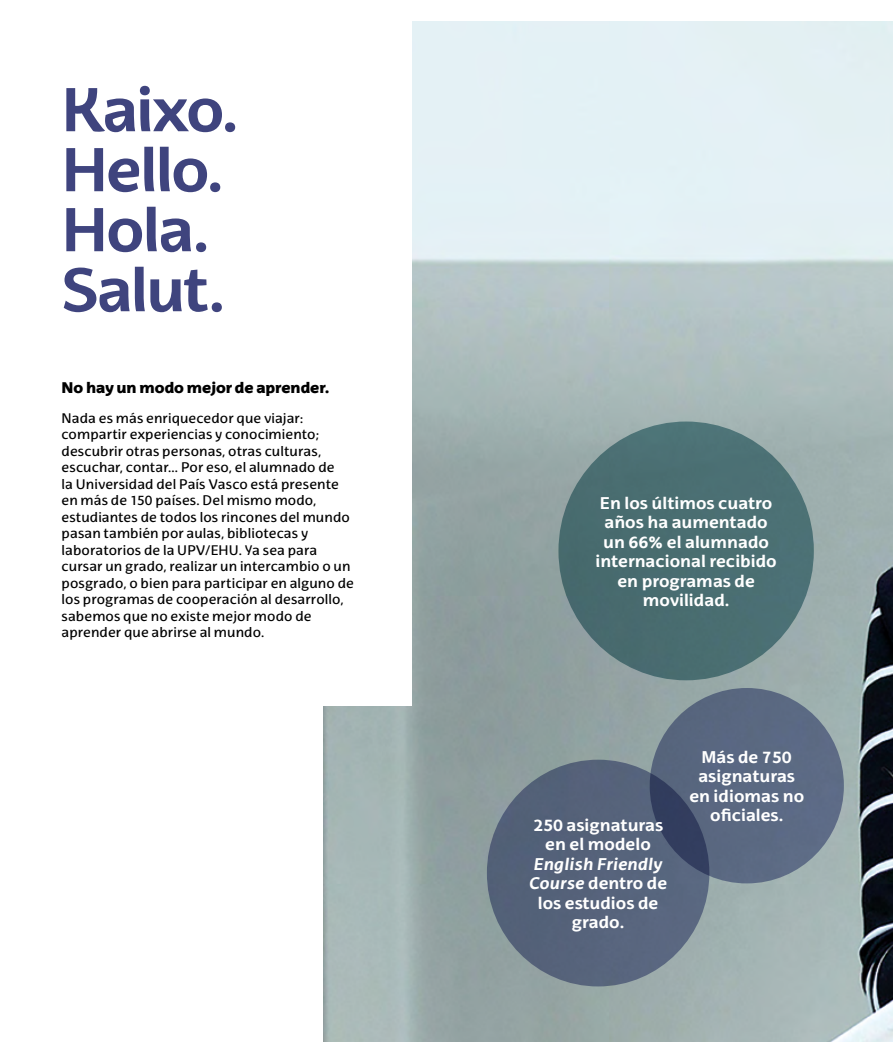
<style>
.page{position:relative;width:893px;height:1063px;background:#fff}
.page>*{position:absolute;margin:0;border:0;box-sizing:border-box;transform-origin:0 0}
.t1{font:700 60px/60px "EHU Sans";letter-spacing:-.035em;color:#3f447e}
.t2{font:700 16.5px/19.5px "EHU Sans";color:#fff;text-align:center}
.t3{font:900 15px "EHU Sans";letter-spacing:-.005em;color:#000}
.t4{font:13.5px/16.5px "EHU Sans";letter-spacing:.01em;color:#000}
.s1{font-style:italic}
</style>
<div class="page">
<img style="left:323px;top:21px;width:570px;height:1020px">
<div style="left:0;top:0;width:411px;height:706px;background:#fff"></div>
<div style="left:650px;top:688px;width:194px;height:195px;background:#5a6982;border-radius:50%"></div>
<svg style="left:487px;top:760px;width:222px;height:226px;background:#526078"></svg>
<div style="left:558px;top:422px;width:256px;height:258px;background:#4a6e71;border-radius:50%"></div>
<h1 class="t1" style="left:62px;top:78px;width:178px">Kaixo.<br>Hello.<br>Hola.<br>Salut.</h1>
<p class="t3" style="left:62px;top:378px;width:269px">No hay un modo mejor de aprender.</p>
<p class="t4" style="left:62px;top:409px;width:294px">Nada es más enriquecedor que viajar: compartir experiencias y conocimiento; descubrir otras personas, otras culturas, escuchar, contar... Por eso, el alumnado de<br>la Universidad del País Vasco está presente en más de 150 países. Del mismo modo, estudiantes de todos los rincones del mundo pasan también por aulas, bibliotecas y laboratorios de la UPV/EHU. Ya sea para cursar un grado, realizar un intercambio o un posgrado, o bien para participar en alguno de los programas de cooperación al desarrollo, sabemos que no existe mejor modo de aprender que abrirse al mundo.</p>
<p class="t2" style="left:595px;top:493px;width:183px">En los últimos cuatro años ha aumentado un 66% el alumnado internacional recibido en programas de movilidad.</p>
<p class="t2" style="left:533px;top:815px;width:132px">250 asignaturas en el modelo</p>
<p class="t2" style="left:529px;top:854px;width:140px"><span class="s1">English Friendly<br>Course</span> dentro de los estudios de grado.</p>
<p class="t2" style="left:689px;top:746px;width:116px">Más de 750 asignaturas en idiomas no oficiales.</p>
</div>
